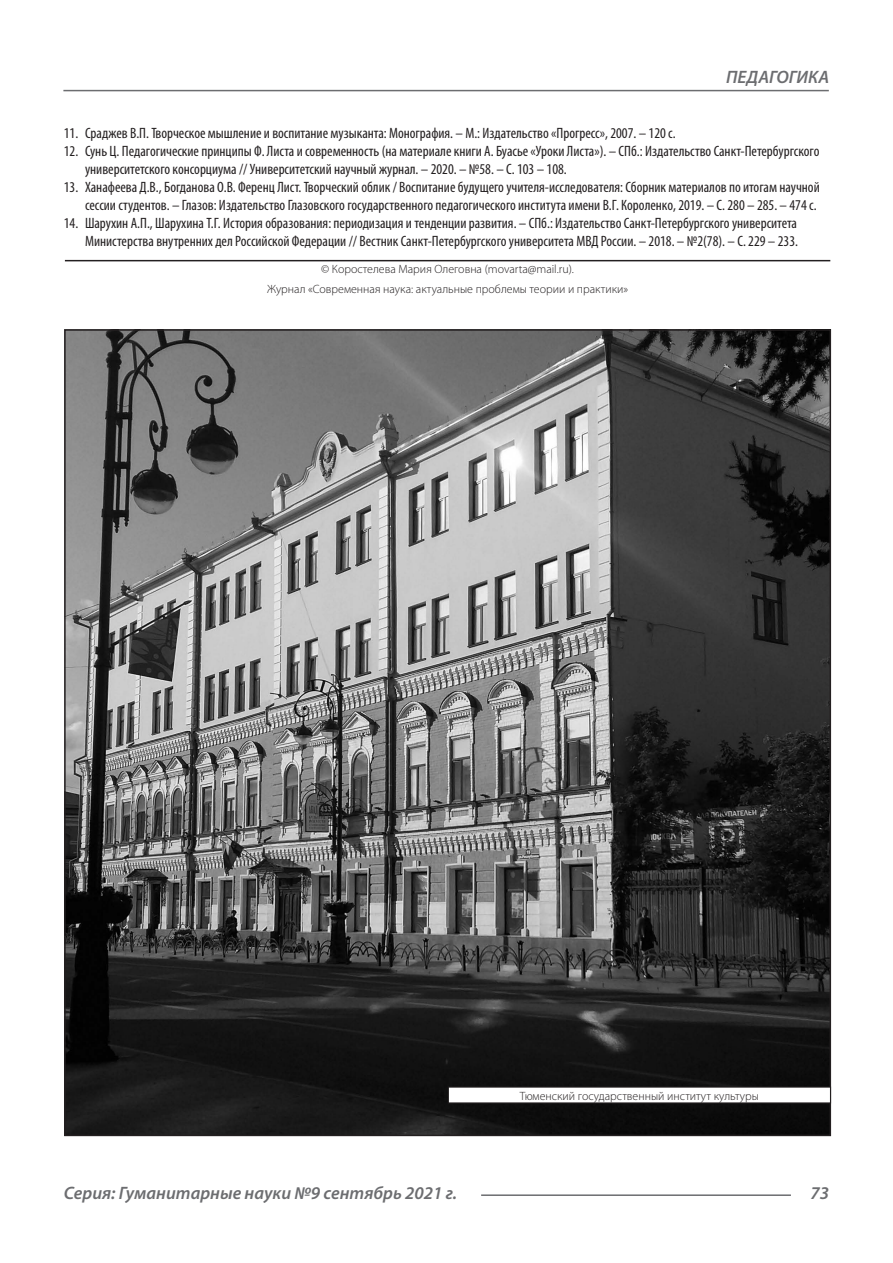
<style>
.page{position:relative;width:893px;height:1263px;background:#fff}
.page>*{position:absolute;margin:0;border:0;box-sizing:border-box;transform-origin:0 0}
.t1{font:italic 600 18px "Myriad Pro";color:#6c6d70}
.t2{font:condensed 15px/18px "Myriad Pro";color:#231f20;text-align:right}
.Автор_копирайт{font:300 12px "Myriad Pro";color:#231f20}
</style>
<div class="page">
<hr style="left:63px;top:90px;width:766px;height:1px;background:#6c6d70">
<hr style="left:481px;top:1194px;width:310px;height:2px;background:#6c6d70">
<hr style="left:65px;top:260px;width:765px;height:1px;background:#231f20">
<img style="left:67px;top:332px;width:761px;height:801px">
<div style="left:448px;top:1087px;width:382px;height:16px;background:#fff"></div>
<div style="left:448px;top:1086px;width:383px;height:17px;border:1px solid #231f20"></div>
<p class="t1" style="left:726px;top:66px;width:104px">ПЕДАГОГИКА</p>
<p class="t2" style="left:64px;top:124px;width:613px">11. Сраджев В.П. Творческое мышление и воспитание музыканта: Монография. – М.: Издательство «Прогресс», 2007. – 120 с.</p>
<p class="t2" style="left:85px;top:142px;width:736px;text-align:left;text-indent:-21px">12. Сунь Ц. Педагогические принципы Ф. Листа и современность (на материале книги А. Буасье «Уроки Листа»). – СПб.: Издательство Санкт-Петербургского университетского консорциума // Университетский научный журнал. – 2020. – №58. – С. 103 – 108.</p>
<p class="t2" style="left:64px;top:178px;width:757px">13. Ханафеева Д.В., Богданова О.В. Ференц Лист. Творческий облик / Воспитание будущего учителя-исследователя: Сборник материалов по итогам научной сессии студентов. – Глазов: Издательство Глазовского государственного педагогического института имени В.Г. Короленко, 2019. – С. 280 – 285. – 474 с.</p>
<p class="t2" style="left:64px;top:214px;width:736px">14. Шарухин А.П., Шарухина Т.Г. История образования: периодизация и тенденции развития. – СПб.: Издательство Санкт-Петербургского университета<br>Министерства внутренних дел Российской Федерации // Вестник Санкт-Петербургского университета МВД России. – 2018. – №2(78). – С. 229 – 233.</p>
<p class="Автор_копирайт" style="left:321px;top:262px;width:254px">© Коростелева Мария Олеговна (movarta@mail.ru).</p>
<p class="Автор_копирайт" style="left:267px;top:281px;width:363px">Журнал «Современная наука: актуальные проблемы теории и практики»</p>
<p class="Автор_копирайт" style="left:520px;top:1088px;width:241px">Тюменский государственный институт культуры</p>
<p class="t1" style="left:64px;top:1182px;width:395px">Серия: Гуманитарные науки №9 сентябрь 2021 г.</p>
<p class="t1" style="left:810px;top:1182px;width:20px">73</p>
</div>
